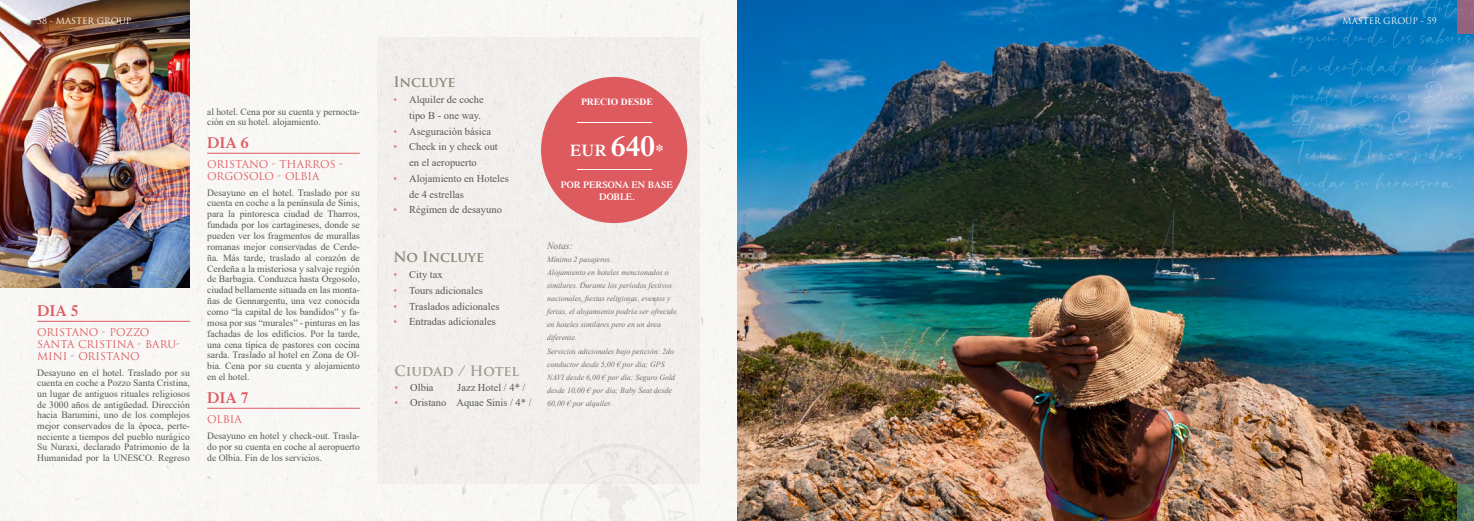
<style>
.page{position:relative;width:1474px;height:521px;background:#fff}
.page>*{position:absolute;margin:0;border:0;box-sizing:border-box;transform-origin:0 0}
.t1{font:600 16.62px "Times LT Std";color:#fff}
.t2{font:600 15.75px "Times LT Std";color:#dd5a5f}
.t3{font:700 14px "Trajan Pro";letter-spacing:-.01em;color:#8d8577}
.t4{font:700 14px "Trajan Pro";color:#a29a8e}
.t5{font:10.5px/15.8px "Times New Roman";color:#575756;text-align:right}
.t6{font:10.5px/12.2px "Trajan Pro";color:#dd5a5f}
.t7{font:9.62px/10.8px "Times New Roman";color:#575756;text-align:justify}
.t8{font:600 9.62px/11.5px "Times LT Std";color:#fff;text-align:center}
.t9{font:700 9.62px "Times New Roman";color:#fff}
.t10{font:italic 9.62px "Times New Roman";color:#706f6f}
.t11{font:8.75px "Trajan Pro";letter-spacing:-.01em;color:#fff}
.t12{font:italic 7.88px/13.1px "Times New Roman";color:#706f6f}
.s1{color:#e57e7c}
.s2{font-size:28.88px}
</style>
<div class="page">
<div style="left:0;top:0;width:737px;height:520px;background:#f8f7f6"></div>
<hr style="left:37px;top:321px;width:153px;height:1px;background:#dd5a5f">
<hr style="left:207px;top:153px;width:153px;height:1px;background:#dd5a5f">
<hr style="left:207px;top:408px;width:153px;height:1px;background:#dd5a5f">
<svg style="left:539px;top:484px;width:155px;height:37px"></svg>
<img style="left:0;top:0;width:190px;height:287px">
<img style="left:737px;top:0;width:736px;height:521px">
<div style="left:377px;top:37px;width:322px;height:447px;background:#f1efec"></div>
<div style="left:541px;top:77px;width:146px;height:146px;background:#dd5a5f;border-radius:50%"></div>
<hr style="left:577px;top:122px;width:74px;height:1px;background:#fff">
<hr style="left:577px;top:169px;width:74px;height:1px;background:#fff">
<svg style="left:1291px;top:0;width:91px;height:20px;background:#6fa0ce"></svg>
<svg style="left:1388px;top:0;width:68px;height:19px"></svg>
<svg style="left:1291px;top:34px;width:46px;height:15px"></svg>
<svg style="left:1343px;top:27px;width:71px;height:21px"></svg>
<svg style="left:1420px;top:28px;width:52px;height:16px"></svg>
<svg style="left:1290px;top:56px;width:184px;height:108px;background:#4397cd"></svg>
<svg style="left:1291px;top:172px;width:55px;height:21px"></svg>
<svg style="left:1354px;top:173px;width:106px;height:17px;background:#54a7d5"></svg>
<div style="left:1456px;top:0;width:17px;height:33px;background:#93647e"></div>
<svg style="left:1456px;top:484px;width:17px;height:37px"></svg>
<p class="t11" style="left:37px;top:16px;width:96px">58 - MASTER GROUP</p>
<p class="t11" style="left:1342px;top:16px;width:96px">MASTER GROUP - 59</p>
<h2 class="t2" style="left:37px;top:301px;width:43px">DIA 5</h2>
<p class="t6" style="left:37px;top:326px;width:145px">ORISTANO - POZZO<br>SANTA CRISTINA - BARU-<br>MINI - ORISTANO</p>
<p class="t7" style="left:37px;top:367px;width:154px">Desayuno en el hotel. Traslado por su cuenta en coche a Pozzo Santa Cristina, un lugar de antiguos rituales religiosos de 3000 años de antigüedad. Dirección hacia Barumini, uno de los complejos mejor conservados de la época, perte&shy;neciente a tiempos del pueblo nurágico Su Nuraxi, declarado Patrimonio de la Humanidad por la UNESCO. Regreso</p>
<p class="t7" style="left:207px;top:106px;width:154px;line-height:10.5px">al hotel. Cena por su cuenta y pernocta&shy;ción en su hotel. alojamiento.</p>
<h2 class="t2" style="left:207px;top:133px;width:43px">DIA 6</h2>
<p class="t6" style="left:207px;top:157px;width:137px">ORISTANO - THARROS -<br>ORGOSOLO - OLBIA</p>
<p class="t7" style="left:207px;top:187px;width:154px">Desayuno en el hotel. Traslado por su cuenta en coche a la península de Sinis, para la pintoresca ciudad de Tharros, fundada por los cartagineses, donde se pueden ver los fragmentos de murallas romanas mejor conservadas de Cerde&shy;ña. Más tarde, traslado al corazón de Cerdeña a la misteriosa y salvaje región de Barbagia. Conduzca hasta Orgosolo, ciudad bellamente situada en las monta&shy;ñas de Gennargentu, una vez conocida como “la capital de los bandidos” y fa&shy;mosa por sus “murales” - pinturas en las fachadas de los edificios. Por la tarde, una cena típica de pastores con cocina sarda. Traslado al hotel en Zona de Ol&shy;bia. Cena por su cuenta y alojamiento en el hotel.</p>
<h2 class="t2" style="left:207px;top:388px;width:43px">DIA 7</h2>
<p class="t6" style="left:207px;top:412px;width:36px">OLBIA</p>
<p class="t7" style="left:207px;top:429px;width:154px">Desayuno en hotel y check-out. Trasla&shy;do por su cuenta en coche al aeropuerto de Olbia. Fin de los servicios.</p>
<h3 class="t3" style="left:393px;top:74px;width:63px">Incluye</h3>
<p class="t5" style="left:393px;top:91px;width:92px"><span class="s1">•</span> Alquiler de coche tipo B - one way.</p>
<p class="t5" style="left:393px;top:123px;width:99px"><span class="s1">•</span> Aseguración básica</p>
<p class="t5" style="left:393px;top:139px;width:106px;text-align:center"><span class="s1">•</span> Check in y check out en el aeropuerto</p>
<p class="t5" style="left:409px;top:170px;width:101px;text-align:left;text-indent:-16px"><span class="s1">•</span> Alojamiento en Hoteles de 4 estrellas</p>
<p class="t5" style="left:393px;top:202px;width:110px"><span class="s1">•</span> Régimen de desayuno</p>
<h3 class="t3" style="left:393px;top:248px;width:92px">No Incluye</h3>
<p class="t5" style="left:393px;top:266px;width:51px"><span class="s1">•</span> City tax</p>
<p class="t5" style="left:393px;top:282px;width:91px"><span class="s1">•</span> Tours adicionales</p>
<p class="t5" style="left:393px;top:298px;width:108px"><span class="s1">•</span> Traslados adicionales</p>
<p class="t5" style="left:393px;top:314px;width:104px"><span class="s1">•</span> Entradas adicionales</p>
<h3 class="t4" style="left:394px;top:362px;width:126px">Ciudad / Hotel</h3>
<p class="t5" style="left:394px;top:379px;width:41px"><span class="s1">•</span> Olbia</p>
<p class="t5" style="left:457px;top:379px;width:70px">Jazz Hotel / 4* /</p>
<p class="t5" style="left:394px;top:394px;width:139px"><span class="s1">•</span> Oristano Aquae Sinis / 4* /</p>
<p class="t9" style="left:581px;top:95px;width:73px">PRECIO DESDE</p>
<h1 class="t1" style="left:570px;top:140px;width:95px">EUR <span class="s2">640</span>*</h1>
<p class="t8" style="left:561px;top:179px;width:114px">POR PERSONA EN BASE<br>DOBLE.</p>
<p class="t10" style="left:547px;top:239px;width:27px">Notas:</p>
<p class="t12" style="left:547px;top:252px;width:131px">Mínimo 2 pasajeros.<br>Alojamiento en hoteles mencionados o similares. Durante los períodos festivos nacionales, fiestas religiosas, eventos y ferias, el alojamiento podría ser ofrecido en hoteles similares pero en un área diferente.<br>Servicios adicionales bajo petición: 2do conductor desde 5,00 € por día; GPS NAVI desde 6,00 € por día; Seguro Gold desde 10,00 € por día; Baby Seat desde 60,00 € por alquiler.</p>
</div>
